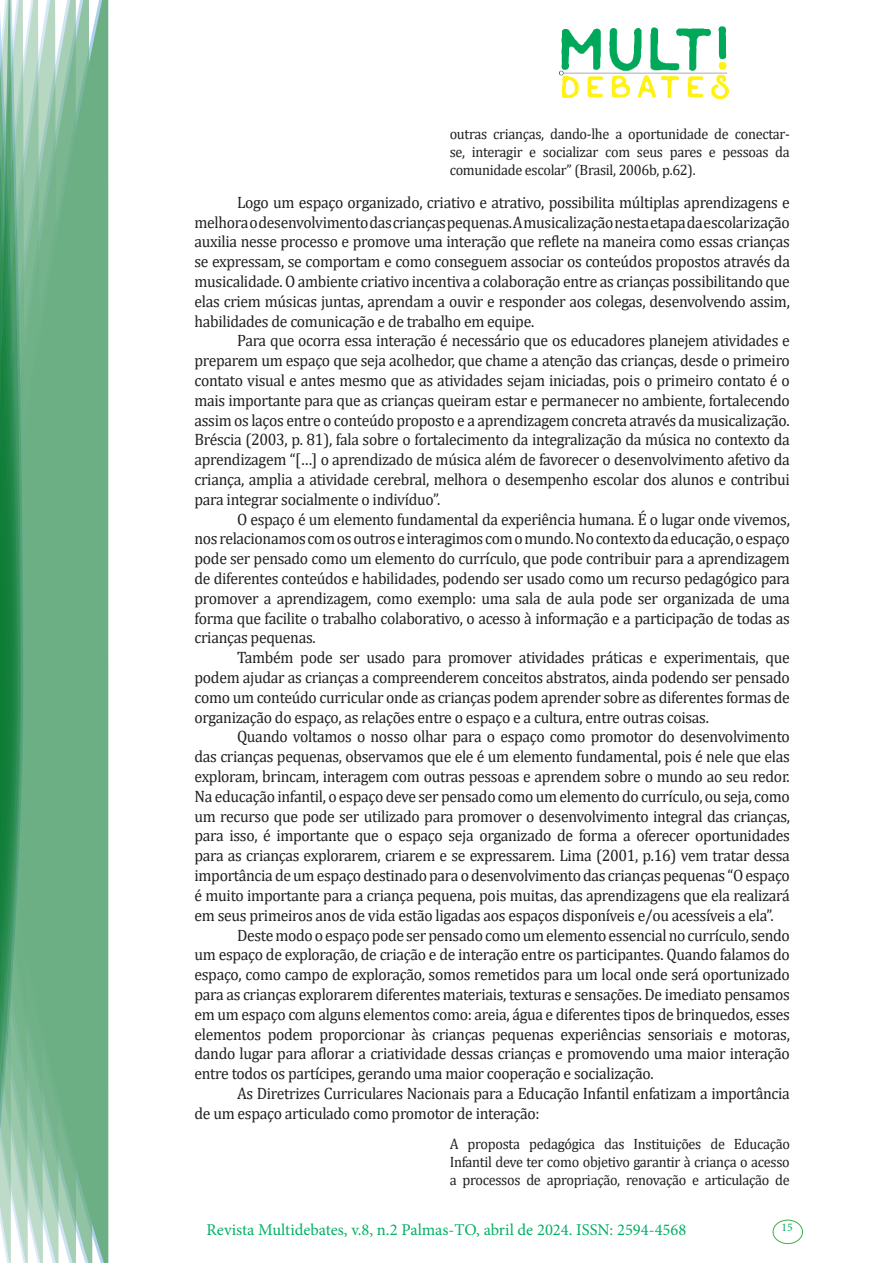
<style>
.page{position:relative;width:893px;height:1263px;background:#fff}
.page>*{position:absolute;margin:0;border:0;box-sizing:border-box;transform-origin:0 0}
.texto{font:16.5px/19.8px "Cambria";letter-spacing:-.02em;color:#231f20;text-align:justify;scale:.95 1}
.t1{font:16.5px "Minion Pro";color:#00b064}
.citacao{font:15px/18px "Cambria";letter-spacing:-.02em;color:#231f20;text-align:justify;scale:.95 1}
.t2{font:11.7px "Minion Pro";color:#00b064}
.s1{color:#1f1f1f}
</style>
<div class="page">
<img style="left:559px;top:26px;width:169px;height:72px">
<div style="left:95px;top:0;width:14px;height:1263px;background:#6caf84"></div>
<svg style="left:79px;top:0;width:16px;height:1263px;background:#71b289"></svg>
<svg style="left:62px;top:0;width:17px;height:1263px;background:#75b48c"></svg>
<svg style="left:45px;top:0;width:17px;height:1263px;background:#7cb792"></svg>
<svg style="left:30px;top:0;width:15px;height:1263px;background:#80ba96"></svg>
<svg style="left:0;top:0;width:30px;height:1263px;background:#61a97f"></svg>
<div style="left:772px;top:1219px;width:31px;height:25px;border:1px solid #40ae49;border-radius:50%"></div>
<p class="citacao" style="left:450px;top:125px;width:360px">outras crianças, dando-lhe a oportunidade de conectar&shy;se, interagir e socializar com seus pares e pessoas da comunidade escolar” (Brasil, 2006b, p.62).</p>
<p class="texto" style="left:195px;top:192px;width:628px;text-indent:43px">Logo um espaço organizado, criativo e atrativo, possibilita múltiplas aprendizagens e melhora o desenvolvimento das crianças pequenas. A musicalização nesta etapa da escolarização auxilia nesse processo e promove uma interação que reflete na maneira como essas crianças se expressam, se comportam e como conseguem associar os conteúdos propostos através da musicalidade. O ambiente criativo incentiva a colaboração entre as crianças possibilitando que elas criem músicas juntas, aprendam a ouvir e responder aos colegas, desenvolvendo assim, habilidades de comunicação e de trabalho em equipe.</p>
<p class="texto" style="left:195px;top:331px;width:628px;text-indent:43px">Para que ocorra essa interação é necessário que os educadores planejem atividades e preparem um espaço que seja acolhedor, que chame a atenção das crianças, desde o primeiro contato visual e antes mesmo que as atividades sejam iniciadas, pois o primeiro contato é o mais importante para que as crianças queiram estar e permanecer no ambiente, fortalecendo assim os laços entre o conteúdo proposto e a aprendizagem concreta através da musicalização.<br>Bréscia (2003, p. 81), fala sobre o fortalecimento da integralização da música no contexto da aprendizagem “[…] o aprendizado de música além de favorecer o desenvolvimento afetivo da criança, amplia a atividade cerebral, melhora o desempenho escolar dos alunos e contribui para integrar socialmente o indivíduo”.</p>
<p class="texto" style="left:195px;top:509px;width:628px;text-indent:43px"><span class="s1">O</span> espaço é um elemento fundamental da experiência humana. É o lugar onde vivemos, nos relacionamos com os outros e interagimos com o mundo. No contexto da educação, o espaço pode ser pensado como um elemento do currículo, que pode contribuir para a aprendizagem de diferentes conteúdos e habilidades, podendo ser usado como um recurso pedagógico para promover a aprendizagem, como exemplo: uma sala de aula pode ser organizada de uma forma que facilite o trabalho colaborativo, o acesso à informação e a participação de todas as crianças pequenas.</p>
<p class="texto" style="left:195px;top:648px;width:628px;text-indent:43px">Também pode ser usado para promover atividades práticas e experimentais, que podem ajudar as crianças a compreenderem conceitos abstratos, ainda podendo ser pensado como um conteúdo curricular onde as crianças podem aprender sobre as diferentes formas de organização do espaço, as relações entre o espaço e a cultura, entre outras coisas.</p>
<p class="texto" style="left:195px;top:727px;width:628px;text-indent:43px">Quando voltamos o nosso olhar para o espaço como promotor do desenvolvimento das crianças pequenas, observamos que ele é um elemento fundamental, pois é <span class="s1">n</span>ele que elas exploram, brincam, interagem com outras pessoas e aprendem sobre o mundo ao seu redor.<br>Na educação infantil, o espaço deve ser pensado como um elemento do currículo, ou seja, como um recurso que pode ser utilizado para promover o desenvolvimento integral das crianças, para isso, é importante que o espaço seja organizado de forma a oferecer oportunidades para as crianças explorarem, criarem e se expressarem. Lima (2001, p.16) vem tratar dessa importância de um espaço destinado para o desenvolvimento das crianças pequenas “O espaço é muito importante para a criança pequena, pois muitas, das aprendizagens que ela realizará em seus primeiros anos de vida estão ligadas aos espaços disponíveis e/ou acessíveis a ela”.</p>
<p class="texto" style="left:195px;top:925px;width:628px;text-indent:43px">Deste modo o espaço pode ser pensado como um elemento essencial no currículo, sendo um espaço de exploração, de criação e de interação entre os participantes. Quando falamos do espaço, como campo de exploração, somos remetidos para um local onde será oportunizado para as crianças explorarem diferentes materiais, texturas e sensações. De imediato pensamos em um espaço com alguns elementos como: areia, água e diferentes tipos de brinquedos, esses elementos podem proporcionar às crianças pequenas experiências sensoriais e motoras, dando lugar para aflorar a criatividade dessas crianças e promovendo uma maior interação entre todos os partícipes, gerando uma maior cooperação e socialização.</p>
<p class="texto" style="left:195px;top:1083px;width:628px;text-indent:43px">As Diretrizes Curriculares Nacionais para a Educação Infantil enfatizam a importância de um espaço articulado como promotor de interação:</p>
<p class="citacao" style="left:450px;top:1135px;width:360px">A proposta pedagógica das Instituições de Educação Infantil deve ter como objetivo garantir à criança o acesso a processos de apropriação, renovação e articulação de</p>
<p class="t1" style="left:207px;top:1218px;width:481px">Revista Multidebates, v.8, n.2 Palmas-TO, abril de 2024. ISSN: 2594-4568</p>
<p class="t2" style="left:781px;top:1219px;width:13px">15</p>
</div>
